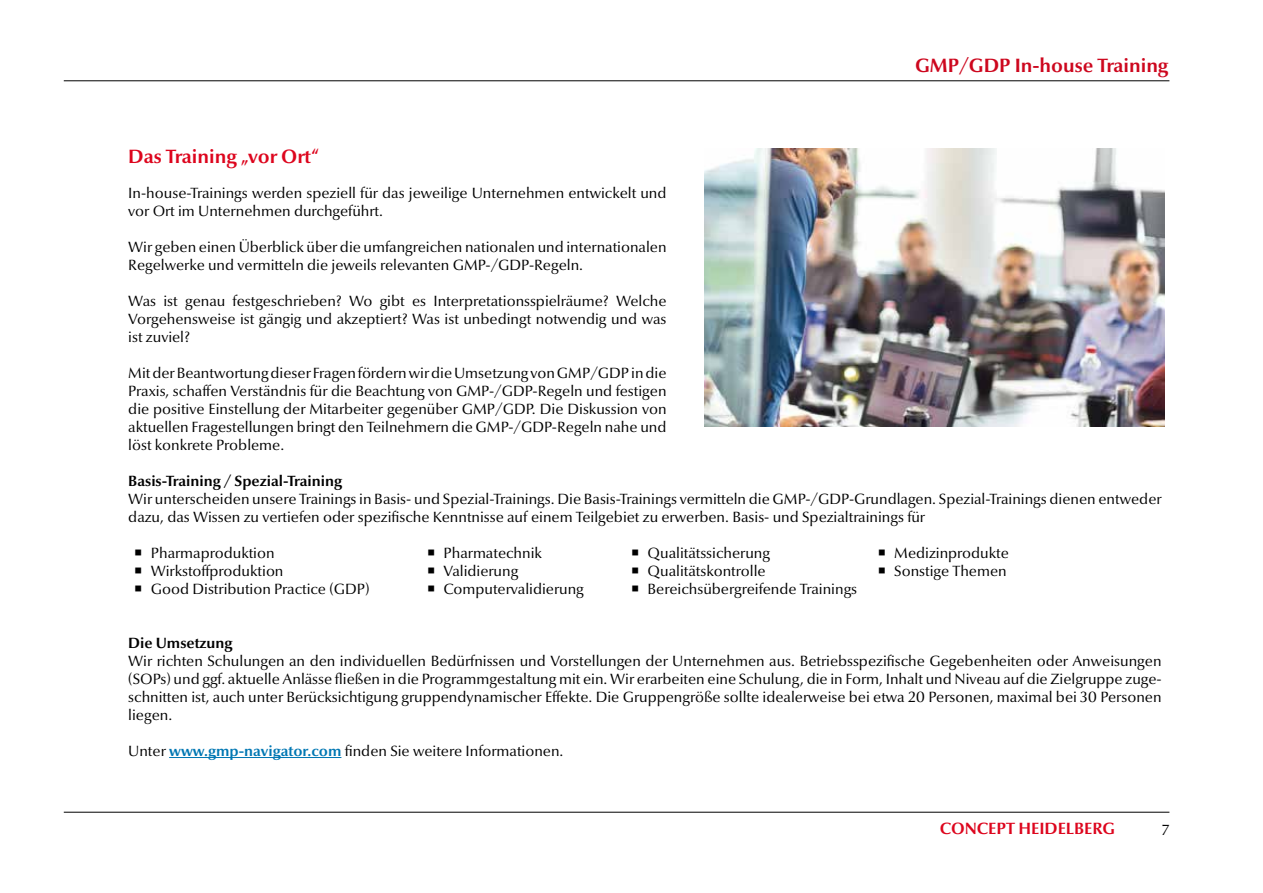
<style>
.page{position:relative;width:1263px;height:893px;background:#fff}
.page>*{position:absolute;margin:0;border:0;box-sizing:border-box;transform-origin:0 0}
.t1{font:700 19.5px "Optima Nova LT";color:#cd071e}
.t2{font:700 19.5px "Optima Nova LT";color:#dd051d}
.t3{font:700 16.5px "Optima Nova LT";color:#dd051d}
.t4{font:15px/18px "Optima Nova LT";color:#000}
.t5{font:700 15px "Optima Nova LT";color:#000}
.s1{font-weight:700;color:#0077b3}
</style>
<div class="page">
<hr style="left:64px;top:80px;width:1105px;height:1px;background:#000">
<hr style="left:64px;top:812px;width:1105px;height:1px;background:#000">
<hr style="left:169px;top:757px;width:172px;height:1px;background:#0077b3">
<img style="left:705px;top:149px;width:459px;height:278px">
<h1 class="t1" style="left:915px;top:54px;width:255px">GMP/GDP In-house Training</h1>
<h1 class="t2" style="left:128px;top:145px;width:192px">Das Training „vor Ort“</h1>
<p class="t4" style="left:128px;top:184px;width:540px">In-house-Trainings werden speziell für das jeweilige Unternehmen entwickelt und vor Ort im Unternehmen durchgeführt.</p>
<p class="t4" style="left:128px;top:238px;width:540px">Wir geben einen Überblick über die umfangreichen nationalen und internationalen<br>Regelwerke und vermitteln die jeweils relevanten GMP-/GDP-Regeln.</p>
<p class="t4" style="left:128px;top:292px;width:540px;text-align:justify">Was ist genau festgeschrieben? Wo gibt es Interpretationsspielräume? Welche Vorgehensweise ist gängig und akzeptiert? Was ist unbedingt notwendig und was ist zuviel?</p>
<p class="t4" style="left:128px;top:364px;width:540px;text-align:justify">Mit der Beantwortung dieser Fragen fördern wir die Umsetzung von GMP/GDP in die Praxis, schaffen Verständnis für die Beachtung von GMP-/GDP-Regeln und festigen die positive Einstellung der Mitarbeiter gegenüber GMP/GDP. Die Diskussion von aktuellen Fragestellungen bringt den Teilnehmern die GMP-/GDP-Regeln nahe und löst konkrete Probleme.</p>
<p class="t5" style="left:128px;top:472px;width:215px">Basis-Training / Spezial-Training</p>
<p class="t4" style="left:128px;top:490px;width:1035px">Wir unterscheiden unsere Trainings in Basis- und Spezial-Trainings. Die Basis-Trainings vermitteln die GMP-/GDP-Grundlagen. Spezial-Trainings dienen entweder dazu, das Wissen zu vertiefen oder spezifische Kenntnisse auf einem Teilgebiet zu erwerben. Basis- und Spezialtrainings für</p>
<p class="t4" style="left:151px;top:544px;width:220px">Pharmaproduktion<br>Wirkstoffproduktion<br>Good Distribution Practice (GDP)</p>
<p class="t4" style="left:443px;top:544px;width:142px">Pharmatechnik<br>Validierung<br>Computervalidierung</p>
<p class="t4" style="left:648px;top:544px;width:211px">Qualitätssicherung<br>Qualitätskontrolle<br>Bereichsübergreifende Trainings</p>
<p class="t4" style="left:894px;top:544px;width:116px">Medizinprodukte<br>Sonstige Themen</p>
<p class="t5" style="left:128px;top:634px;width:106px">Die Umsetzung</p>
<p class="t4" style="left:128px;top:652px;width:1035px;text-align:justify">Wir richten Schulungen an den individuellen Bedürfnissen und Vorstellungen der Unternehmen aus. Betriebsspezifische Gegebenheiten oder Anweisungen (SOPs) und ggf. aktuelle Anlässe fließen in die Programmgestaltung mit ein. Wir erarbeiten eine Schulung, die in Form, Inhalt und Niveau auf die Zielgruppe zuge&shy;schnitten ist, auch unter Berücksichtigung gruppendynamischer Effekte. Die Gruppengröße sollte idealerweise bei etwa 20 Personen, maximal bei 30 Personen liegen.</p>
<p class="t4" style="left:128px;top:742px;width:437px">Unter <span class="s1">www.gmp-navigator.com</span> finden Sie weitere Informationen.</p>
<p class="t3" style="left:940px;top:819px;width:177px">CONCEPT HEIDELBERG</p>
<p class="t4" style="left:1162px;top:822px;width:9px">7</p>
</div>
